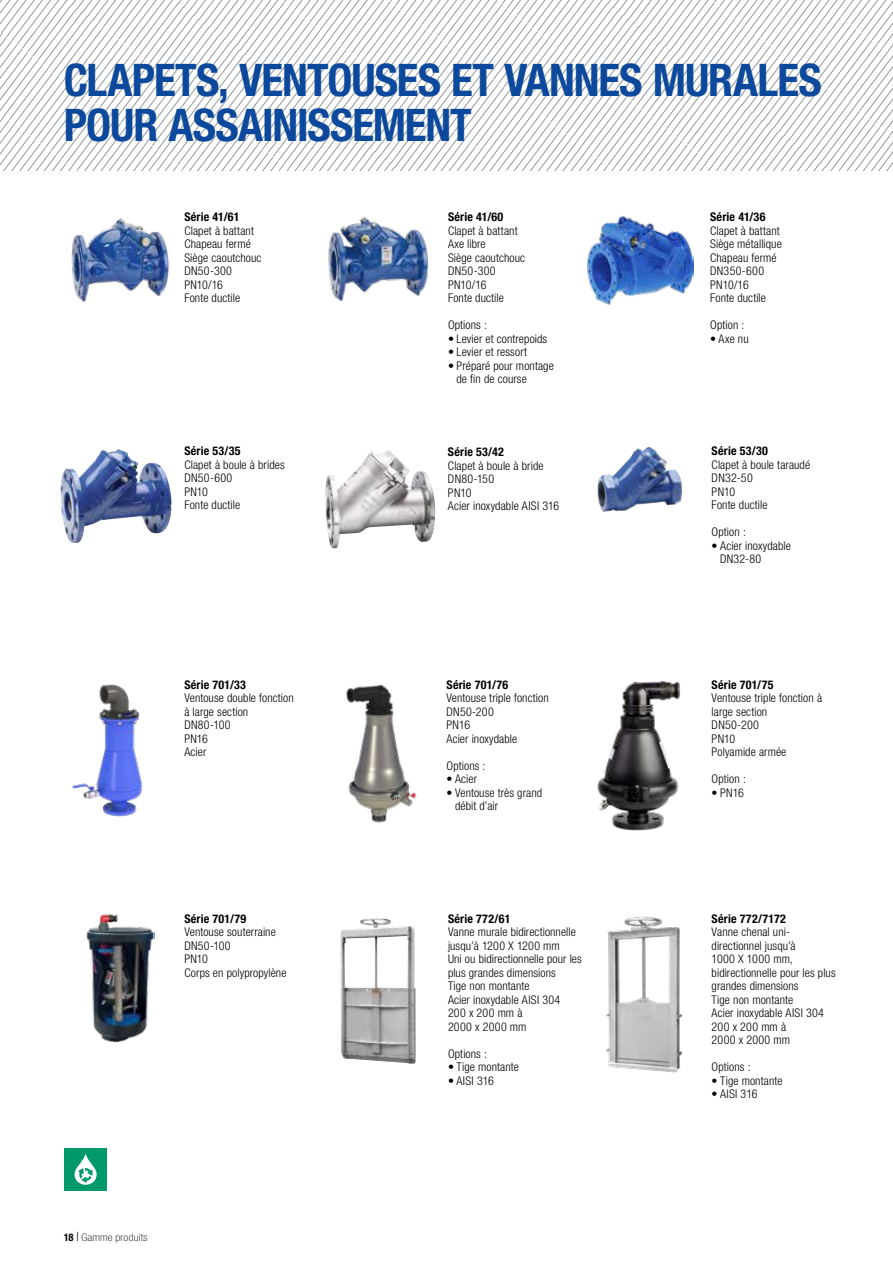
<style>
.page{position:relative;width:893px;height:1263px;background:#fff}
.page>*{position:absolute;margin:0;border:0;box-sizing:border-box;transform-origin:0 0}
.t1{font:700 condensed 45px/45px "Helvetica Neue LT Pro";letter-spacing:-.02em;color:#0c499c}
.t2{font:300 condensed 12px/13.5px "Helvetica Neue LT Pro";letter-spacing:.01em;color:#000}
.t3{font:700 condensed 12px "Helvetica Neue LT Pro";letter-spacing:.015em;color:#000}
.t4{font:100 condensed 10.5px "Helvetica Neue LT Pro";letter-spacing:.02em;color:#000;scale:1.1 1}
.s1{font-weight:700}
.s2{font-family:"Times New Roman";font-weight:700;font-stretch:normal}
</style>
<div class="page">
<div style="left:64px;top:1148px;width:42px;height:43px;background:#00996b"></div>
<svg style="left:74px;top:1154px;width:23px;height:31px"></svg>
<svg style="left:0;top:0;width:893px;height:170px"></svg>
<img style="left:71px;top:217px;width:99px;height:85px">
<img style="left:60px;top:449px;width:112px;height:94px">
<img style="left:597px;top:447px;width:85px;height:65px">
<img style="left:72px;top:684px;width:71px;height:133px">
<img style="left:86px;top:914px;width:69px;height:129px">
<img style="left:328px;top:216px;width:101px;height:85px">
<img style="left:340px;top:918px;width:76px;height:146px">
<img style="left:606px;top:916px;width:77px;height:157px">
<img style="left:346px;top:684px;width:71px;height:139px">
<img style="left:597px;top:681px;width:83px;height:150px">
<img style="left:587px;top:216px;width:107px;height:89px">
<img style="left:325px;top:450px;width:64px;height:98px">
<h1 class="t1" style="left:64px;top:57px;width:759px">CLAPETS, VENTOUSES ET VANNES MURALES<br>POUR ASSAINISSEMENT</h1>
<p class="t3" style="left:184px;top:210px;width:57px">Série 41/61</p>
<p class="t2" style="left:184px;top:224px;width:79px">Clapet à battant<br>Chapeau fermé<br>Siège caoutchouc<br>DN50-300<br>PN10/16<br>Fonte ductile</p>
<p class="t3" style="left:184px;top:443px;width:58px">Série 53/35</p>
<p class="t2" style="left:184px;top:457px;width:102px">Clapet à boule à brides<br>DN50-600<br>PN10<br>Fonte ductile</p>
<p class="t3" style="left:184px;top:677px;width:63px">Série 701/33</p>
<p class="t2" style="left:184px;top:691px;width:111px">Ventouse double fonction à large section<br>DN80-100<br>PN16<br>Acier</p>
<p class="t3" style="left:184px;top:911px;width:63px">Série 701/79</p>
<p class="t2" style="left:184px;top:925px;width:104px">Ventouse souterraine<br>DN50-100<br>PN10<br>Corps en polypropylène</p>
<p class="t4" style="left:64px;top:1231px;width:78px"><span class="s1">18</span> <span class="s2">|</span> Gamme produits</p>
<p class="t3" style="left:448px;top:210px;width:57px">Série 41/60</p>
<p class="t2" style="left:448px;top:224px;width:79px">Clapet à battant<br>Axe libre<br>Siège caoutchouc<br>DN50-300<br>PN10/16<br>Fonte ductile</p>
<p class="t2" style="left:448px;top:318px;width:40px">Options :</p>
<p class="t2" style="left:448px;top:332px;width:101px">• Levier et contrepoids</p>
<p class="t2" style="left:448px;top:345px;width:81px">• Levier et ressort</p>
<p class="t2" style="left:456px;top:359px;width:99px;text-indent:-9px">• Préparé pour montage de fin de course</p>
<p class="t3" style="left:448px;top:445px;width:57px">Série 53/42</p>
<p class="t2" style="left:448px;top:459px;width:113px">Clapet à boule à bride<br>DN80-150<br>PN10<br>Acier inoxydable AISI 316</p>
<p class="t3" style="left:446px;top:677px;width:63px">Série 701/76</p>
<p class="t2" style="left:446px;top:691px;width:104px">Ventouse triple fonction<br>DN50-200<br>PN16<br>Acier inoxydable</p>
<p class="t2" style="left:446px;top:759px;width:40px">Options :</p>
<p class="t2" style="left:446px;top:772px;width:32px">• Acier</p>
<p class="t2" style="left:455px;top:786px;width:89px;text-indent:-9px">• Ventouse très grand débit d’air</p>
<p class="t3" style="left:448px;top:911px;width:64px">Série 772/61</p>
<p class="t2" style="left:448px;top:925px;width:135px">Vanne murale bidirectionnelle jusqu’à 1200 X 1200 mm<br>Uni ou bidirectionnelle pour les plus grandes dimensions<br>Tige non montante<br>Acier inoxydable AISI 304<br>200 x 200 mm à<br>2000 x 2000 mm</p>
<p class="t2" style="left:448px;top:1047px;width:40px">Options :</p>
<p class="t2" style="left:448px;top:1060px;width:72px">• Tige montante</p>
<p class="t2" style="left:448px;top:1074px;width:47px">• AISI 316</p>
<p class="t3" style="left:710px;top:210px;width:57px">Série 41/36</p>
<p class="t2" style="left:710px;top:224px;width:73px">Clapet à battant<br>Siège métallique<br>Chapeau fermé<br>DN350-600<br>PN10/16<br>Fonte ductile</p>
<p class="t2" style="left:710px;top:318px;width:36px">Option :</p>
<p class="t2" style="left:710px;top:332px;width:40px">• Axe nu</p>
<p class="t3" style="left:712px;top:443px;width:58px">Série 53/30</p>
<p class="t2" style="left:712px;top:457px;width:100px">Clapet à boule taraudé<br>DN32-50<br>PN10<br>Fonte ductile</p>
<p class="t2" style="left:712px;top:525px;width:36px">Option :</p>
<p class="t2" style="left:720px;top:538px;width:72px;text-indent:-9px">• Acier inoxydable<br>DN32-80</p>
<p class="t3" style="left:712px;top:677px;width:63px">Série 701/75</p>
<p class="t2" style="left:712px;top:691px;width:112px">Ventouse triple fonction à large section<br>DN50-200<br>PN10<br>Polyamide armée</p>
<p class="t2" style="left:712px;top:772px;width:36px">Option :</p>
<p class="t2" style="left:712px;top:786px;width:34px">• PN16</p>
<p class="t3" style="left:712px;top:911px;width:76px">Série 772/7172</p>
<p class="t2" style="left:712px;top:925px;width:126px">Vanne chenal uni&shy;directionnel jusqu’à<br>1000 X 1000 mm, bidirectionnelle pour les plus grandes dimensions<br>Tige non montante<br>Acier inoxydable AISI 304<br>200 x 200 mm à<br>2000 x 2000 mm</p>
<p class="t2" style="left:712px;top:1060px;width:40px">Options :</p>
<p class="t2" style="left:712px;top:1074px;width:72px">• Tige montante</p>
<p class="t2" style="left:712px;top:1087px;width:47px">• AISI 316</p>
</div>
